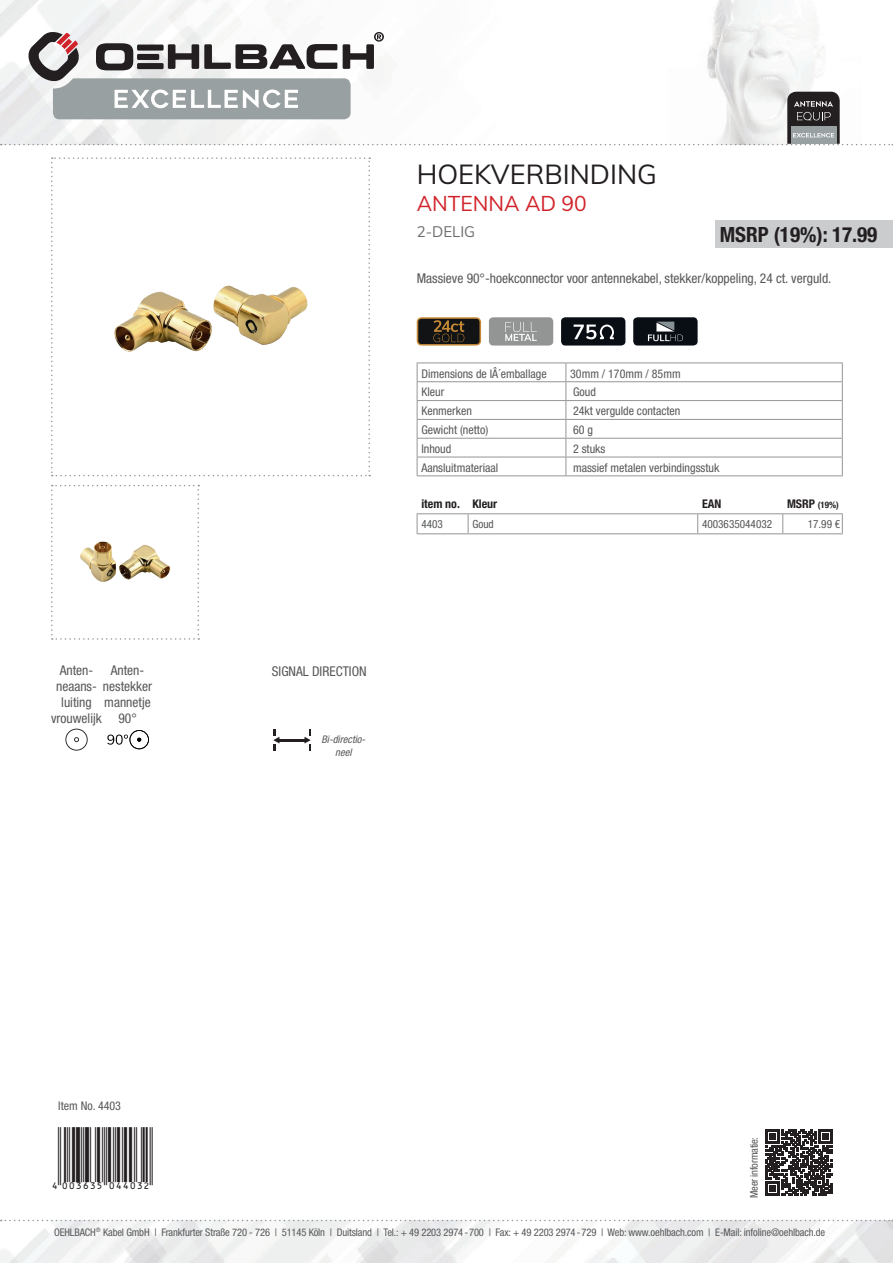
<style>
.page{position:relative;width:893px;height:1263px;background:#fff}
.page>*{position:absolute;margin:0;border:0;box-sizing:border-box;transform-origin:0 0}
.t1{font:27px "EAN";color:#231f20}
.t2{font:27px "Muli";color:#231f20}
.t3{font:700 condensed 21px "Helvetica Neue LTW1 G";color:#231f20}
.t4{font:21px "Muli";color:#d1232a}
.t5{font:15px "Muli";color:#6c6d70}
.t6{font:condensed 13.5px/16.2px "Helvetica Neue LTW1 G";color:#57585a;text-align:center}
.t7{font:condensed 12px "Helvetica Neue LTW1 G";color:#57585a}
.t8{font:700 condensed 12px "Helvetica Neue LTW1 G";color:#231f20}
.t9{font:condensed 11.25px "Helvetica Neue LTW1 G";color:#57585a}
.t10{font:condensed 10.5px "Helvetica Neue LTW1 G";letter-spacing:-.01em;color:#57585a}
.t11{font:italic condensed 10.5px/12.6px "Helvetica Neue LTW1 G";color:#57585a;text-align:center}
.t12{font:700 condensed 9px "Helvetica Neue LTW1 G";color:#231f20}
.s1{font-size:12px}
</style>
<div class="page">
<img style="left:0;top:1220px;width:893px;height:43px">
<img style="left:0;top:0;width:818px;height:145px">
<svg style="left:1px;top:1220px;width:892px;height:1px"></svg>
<svg style="left:51px;top:157px;width:319px;height:319px"></svg>
<svg style="left:51px;top:485px;width:148px;height:155px"></svg>
<svg style="left:417px;top:317px;width:64px;height:29px;background:#433723"></svg>
<div style="left:489px;top:317px;width:64px;height:29px;background:#939595;border-radius:4px"></div>
<svg style="left:505px;top:322px;width:32px;height:19px"></svg>
<div style="left:561px;top:317px;width:64px;height:29px;background:#090e15;border-radius:4px"></div>
<svg style="left:574px;top:325px;width:40px;height:14px"></svg>
<div style="left:633px;top:317px;width:65px;height:28px;background:#090e15;border-radius:4px"></div>
<svg style="left:648px;top:322px;width:35px;height:19px"></svg>
<svg style="left:65px;top:728px;width:23px;height:23px"></svg>
<svg style="left:107px;top:730px;width:42px;height:19px"></svg>
<hr style="left:279px;top:739px;width:26px;height:3px;background:#231f20">
<svg style="left:273px;top:729px;width:6px;height:21px"></svg>
<svg style="left:304px;top:729px;width:7px;height:21px"></svg>
<svg style="left:766px;top:1129px;width:66px;height:67px"></svg>
<svg style="left:1px;top:31px;width:892px;height:114px"></svg>
<svg style="left:417px;top:514px;width:426px;height:19px"></svg>
<hr style="left:417px;top:533px;width:51px;height:1px;background:#939598">
<hr style="left:468px;top:533px;width:230px;height:1px;background:#939598">
<hr style="left:698px;top:533px;width:85px;height:1px;background:#939598">
<hr style="left:783px;top:533px;width:60px;height:1px;background:#939598">
<hr style="left:417px;top:513px;width:51px;height:1px;background:#939598">
<hr style="left:468px;top:513px;width:230px;height:1px;background:#939598">
<hr style="left:698px;top:513px;width:85px;height:1px;background:#939598">
<hr style="left:783px;top:513px;width:60px;height:1px;background:#939598">
<div style="left:715px;top:220px;width:178px;height:28px;background:#cbccce"></div>
<svg style="left:417px;top:363px;width:426px;height:112px"></svg>
<hr style="left:417px;top:475px;width:149px;height:1px;background:#939598">
<hr style="left:566px;top:475px;width:277px;height:1px;background:#939598">
<h1 class="t2" style="left:417px;top:155px;width:242px">HOEKVERBINDING</h1>
<h2 class="t4" style="left:417px;top:188px;width:172px">ANTENNA AD 90</h2>
<h3 class="t5" style="left:417px;top:221px;width:60px">2-DELIG</h3>
<p class="t6" style="left:417px;top:270px;width:416px">Massieve 90°-hoekconnector voor antennekabel, stekker/koppeling, 24 ct. verguld.</p>
<h2 class="t3" style="left:720px;top:222px;width:159px">MSRP (19%): 17.99</h2>
<p class="t7" style="left:421px;top:366px;width:127px">Dimensions de lÂ´emballage</p>
<p class="t7" style="left:570px;top:366px;width:112px">30mm / 170mm / 85mm</p>
<p class="t7" style="left:421px;top:385px;width:24px">Kleur</p>
<p class="t7" style="left:573px;top:385px;width:24px">Goud</p>
<p class="t7" style="left:421px;top:404px;width:52px">Kenmerken</p>
<p class="t7" style="left:573px;top:404px;width:109px">24kt vergulde contacten</p>
<p class="t7" style="left:421px;top:423px;width:68px">Gewicht (netto)</p>
<p class="t7" style="left:573px;top:423px;width:21px">60 g</p>
<p class="t7" style="left:421px;top:441px;width:31px">Inhoud</p>
<p class="t7" style="left:573px;top:441px;width:34px">2 stuks</p>
<p class="t7" style="left:421px;top:460px;width:78px">Aansluitmateriaal</p>
<p class="t7" style="left:573px;top:460px;width:148px">massief metalen verbindingsstuk</p>
<p class="t6" style="left:60px;top:662px;width:35px">Anten-</p>
<p class="t6" style="left:51px;top:694px;width:52px">luiting vrouwelijk</p>
<p class="t6" style="left:111px;top:662px;width:35px">Anten-</p>
<p class="t6" style="left:272px;top:663px;width:96px">SIGNAL DIRECTION</p>
<p class="t6" style="left:56px;top:678px;width:97px">neaans- nestekker</p>
<p class="t6" style="left:104px;top:694px;width:48px">mannetje</p>
<p class="t6" style="left:118px;top:711px;width:20px">90°</p>
<p class="t11" style="left:321px;top:733px;width:48px">Bi-directio&shy;neel</p>
<p class="t8" style="left:421px;top:496px;width:77px">item no. Kleur</p>
<p class="t8" style="left:702px;top:496px;width:21px">EAN</p>
<p class="t12" style="left:787px;top:499px;width:53px"><span class="s1">MSRP</span> (19%)</p>
<p class="t9" style="left:421px;top:517px;width:23px">4403</p>
<p class="t9" style="left:472px;top:517px;width:23px">Goud</p>
<p class="t9" style="left:702px;top:517px;width:72px">4003635044032</p>
<p class="t9" style="left:808px;top:517px;width:34px">17.99 €</p>
<p class="t7" style="left:58px;top:1099px;width:64px">Item No. 4403</p>
<h1 class="t1" style="left:51px;top:1157px;width:103px">4":D=@GI#NRRNQP"</h1>
<p class="t10" style="left:748px;top:1198px;width:63px;rotate:-90deg">Meer informatie:</p>
<p class="t10" style="left:54px;top:1226px;width:773px">OEHLBACH<sup>®</sup> Kabel GmbH | Frankfurter Straße 720 - 726 | 51145 Köln | Duitsland | Tel.: + 49 2203 2974-700 | Fax: + 49 2203 2974-729 | Web: www.oehlbach.com | E-Mail: infoline@oehlbach.de</p>
</div>
